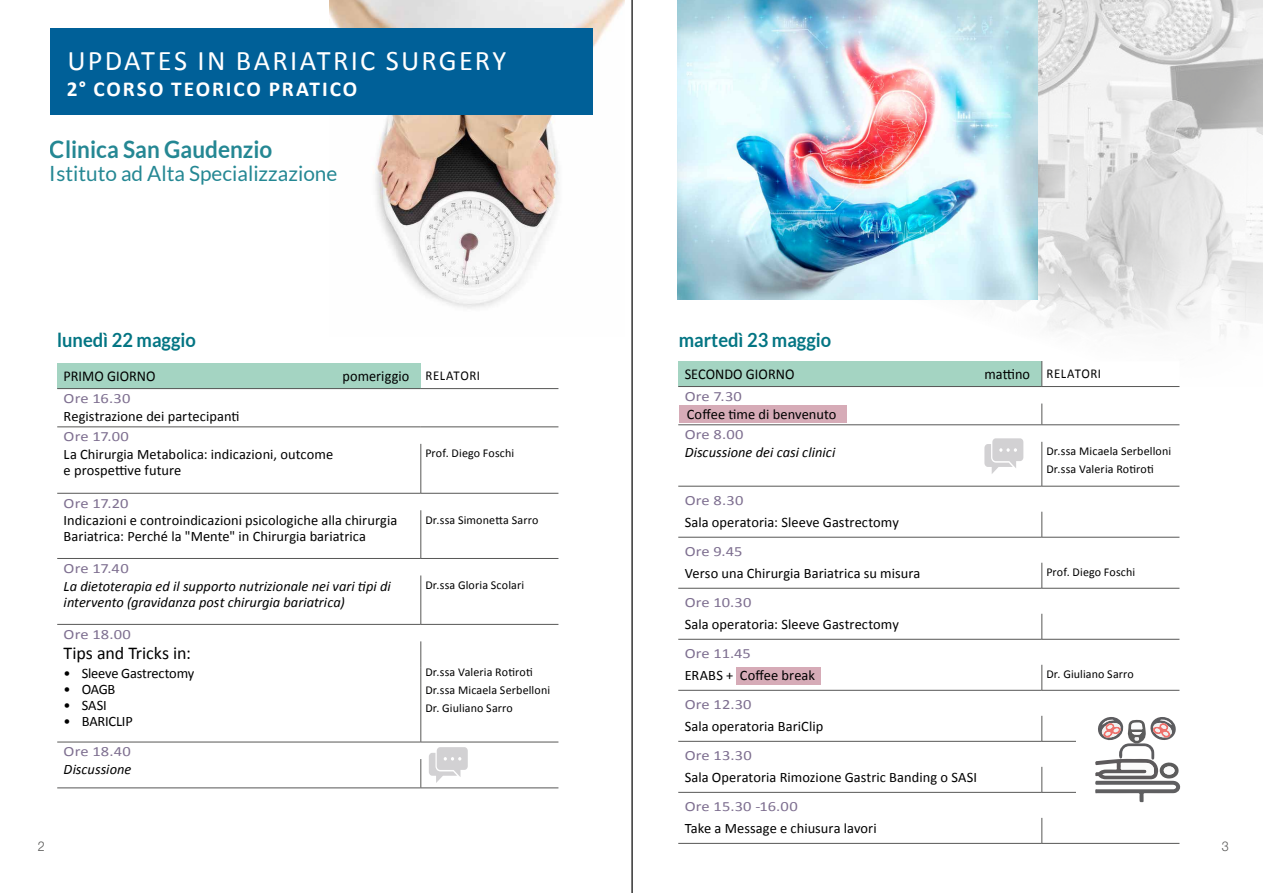
<style>
.page{position:relative;width:1263px;height:893px;background:#fff}
.page>*{position:absolute;margin:0;border:0;box-sizing:border-box;transform-origin:0 0}
.t1{font:28.5px "Calibri";letter-spacing:.075em;color:#fff}
.t2{font:700 24px "Lato";color:#037583;scale:.94 1}
.t3{font:700 21.3px "Calibri";letter-spacing:.09em;color:#fff}
.t4{font:21px "Lato";color:#037583}
.t5{font:700 19.5px "Lato";color:#037583;scale:.94 1}
.t6{font:18px "Calibri";letter-spacing:-.005em;color:#000}
.t7{font:15px "Calibri";letter-spacing:.005em;color:#000;scale:.95 1}
.t8{font:14.4px/16px "Calibri";letter-spacing:.005em;color:#000}
.t9{font:italic 14.4px/16px "Calibri";letter-spacing:.005em;color:#000}
.t10{font:14.4px "Calibri";letter-spacing:-.015em;color:#000}
.t11{font:14.1px "Calibri";letter-spacing:.005em;color:#7e6f90;scale:1.17 1}
.t12{font:13.5px "Calibri";letter-spacing:.04em;color:#000;scale:.95 1}
.t13{font:300 13.5px "Helvetica Neue LT Std";color:#575756;scale:.93 1}
.t14{font:12px/18.1px "Calibri";letter-spacing:.01em;color:#000}
.s1{font-size:13.5px}
.s2{font-size:15px}
</style>
<div class="page">
<div style="left:736px;top:668px;width:84px;height:17px;background:#d6abb7"></div>
<div style="left:679px;top:405px;width:167px;height:17px;background:#d6abb7"></div>
<img style="left:709px;top:0;width:554px;height:387px">
<svg style="left:429px;top:747px;width:39px;height:36px"></svg>
<svg style="left:984px;top:438px;width:39px;height:36px"></svg>
<div style="left:678px;top:361px;width:364px;height:25px;background:#a4d4c2"></div>
<svg style="left:1042px;top:361px;width:137px;height:482px"></svg>
<hr style="left:678px;top:386px;width:364px;height:1px;background:#575756">
<hr style="left:1042px;top:386px;width:137px;height:1px;background:#575756">
<hr style="left:678px;top:486px;width:364px;height:1px;background:#575756">
<hr style="left:1042px;top:486px;width:137px;height:1px;background:#575756">
<hr style="left:678px;top:537px;width:364px;height:1px;background:#575756">
<hr style="left:1042px;top:537px;width:137px;height:1px;background:#575756">
<hr style="left:678px;top:588px;width:364px;height:1px;background:#575756">
<hr style="left:1042px;top:588px;width:137px;height:1px;background:#575756">
<hr style="left:678px;top:639px;width:364px;height:1px;background:#575756">
<hr style="left:1042px;top:639px;width:137px;height:1px;background:#575756">
<hr style="left:678px;top:690px;width:364px;height:1px;background:#575756">
<hr style="left:1042px;top:690px;width:137px;height:1px;background:#575756">
<hr style="left:678px;top:741px;width:364px;height:1px;background:#575756">
<hr style="left:1042px;top:741px;width:137px;height:1px;background:#575756">
<hr style="left:678px;top:792px;width:364px;height:1px;background:#575756">
<hr style="left:1042px;top:792px;width:137px;height:1px;background:#575756">
<hr style="left:678px;top:843px;width:364px;height:1px;background:#575756">
<hr style="left:1042px;top:843px;width:137px;height:1px;background:#575756">
<hr style="left:678px;top:425px;width:364px;height:1px;background:#575756">
<hr style="left:1042px;top:425px;width:137px;height:1px;background:#575756">
<svg style="left:1041px;top:361px;width:1px;height:25px"></svg>
<svg style="left:1041px;top:404px;width:1px;height:21px"></svg>
<hr style="left:1041px;top:442px;width:1px;height:44px;background:#575756">
<svg style="left:1041px;top:512px;width:1px;height:25px"></svg>
<svg style="left:1041px;top:563px;width:1px;height:25px"></svg>
<svg style="left:1041px;top:614px;width:1px;height:25px"></svg>
<svg style="left:1041px;top:665px;width:1px;height:25px"></svg>
<svg style="left:1041px;top:716px;width:1px;height:25px"></svg>
<svg style="left:1041px;top:767px;width:1px;height:25px"></svg>
<svg style="left:1041px;top:818px;width:1px;height:25px"></svg>
<img style="left:677px;top:0;width:360px;height:299px">
<div style="left:1077px;top:706px;width:119px;height:99px;background:#fff"></div>
<img style="left:330px;top:0;width:295px;height:309px">
<div style="left:57px;top:363px;width:364px;height:26px;background:#a4d4c2"></div>
<hr style="left:57px;top:388px;width:364px;height:1px;background:#575756">
<hr style="left:421px;top:388px;width:137px;height:1px;background:#575756">
<hr style="left:57px;top:427px;width:364px;height:1px;background:#575756">
<hr style="left:421px;top:427px;width:137px;height:1px;background:#575756">
<hr style="left:421px;top:444px;width:1px;height:49px;background:#575756">
<hr style="left:421px;top:510px;width:1px;height:48px;background:#575756">
<hr style="left:421px;top:575px;width:1px;height:49px;background:#575756">
<svg style="left:421px;top:641px;width:1px;height:26px"></svg>
<hr style="left:421px;top:667px;width:1px;height:75px;background:#575756">
<svg style="left:421px;top:759px;width:1px;height:29px"></svg>
<hr style="left:57px;top:493px;width:364px;height:1px;background:#575756">
<hr style="left:421px;top:493px;width:137px;height:1px;background:#575756">
<hr style="left:57px;top:624px;width:364px;height:1px;background:#575756">
<hr style="left:421px;top:624px;width:137px;height:1px;background:#575756">
<hr style="left:57px;top:788px;width:364px;height:1px;background:#575756">
<hr style="left:421px;top:788px;width:137px;height:1px;background:#575756">
<hr style="left:57px;top:558px;width:364px;height:1px;background:#575756">
<hr style="left:421px;top:558px;width:137px;height:1px;background:#575756">
<hr style="left:57px;top:742px;width:364px;height:1px;background:#575756">
<hr style="left:421px;top:742px;width:137px;height:1px;background:#575756">
<hr style="left:631px;top:0;width:2px;height:893px;background:#000">
<svg style="left:1095px;top:717px;width:86px;height:85px"></svg>
<div style="left:50px;top:29px;width:542px;height:86px;background:#006098"></div>
<h1 class="t1" style="left:68px;top:42px;width:440px">UPDATES IN BARIATRIC SURGERY</h1>
<h3 class="t3" style="left:67px;top:75px;width:292px">2° CORSO TEORICO PRATICO</h3>
<h2 class="t2" style="left:50px;top:136px;width:238px">Clinica San Gaudenzio</h2>
<h3 class="t4" style="left:50px;top:162px;width:289px">Istituto ad Alta Specializzazione</h3>
<h3 class="t5" style="left:57px;top:329px;width:149px">lunedì 22 maggio</h3>
<p class="t7" style="left:64px;top:367px;width:98px">PRIMO GIORNO</p>
<p class="t7" style="left:342px;top:367px;width:146px">pomeriggio <span class="s1">RELATORI</span></p>
<p class="t11" style="left:64px;top:389px;width:59px">Ore 16.30</p>
<p class="t8" style="left:64px;top:408px;width:178px">Registrazione dei partecipanti</p>
<p class="t11" style="left:64px;top:427px;width:57px">Ore 17.00</p>
<p class="t8" style="left:64px;top:446px;width:271px">La Chirurgia Metabolica: indicazioni, outcome e prospettive future</p>
<p class="t14" style="left:425px;top:444px;width:90px">Prof. Diego Foschi</p>
<p class="t11" style="left:64px;top:494px;width:57px">Ore 17.20</p>
<p class="t8" style="left:64px;top:513px;width:335px">Indicazioni e controindicazioni psicologiche alla chirurgia<br>Bariatrica: Perché la "Mente" in Chirurgia bariatrica</p>
<p class="t14" style="left:425px;top:510px;width:114px">Dr.ssa Simonetta Sarro</p>
<p class="t11" style="left:64px;top:559px;width:57px">Ore 17.40</p>
<p class="t9" style="left:64px;top:577px;width:329px">La dietoterapia ed il supporto nutrizionale nei vari tipi di intervento (gravidanza post chirurgia bariatrica)</p>
<p class="t14" style="left:425px;top:576px;width:100px">Dr.ssa Gloria Scolari</p>
<p class="t11" style="left:64px;top:625px;width:59px">Ore 18.00</p>
<p class="t6" style="left:64px;top:642px;width:129px">Tips and Tricks in:</p>
<p class="t10" style="left:64px;top:664px;width:132px">• Sleeve Gastrectomy</p>
<p class="t8" style="left:64px;top:681px;width:53px">• OAGB</p>
<p class="t8" style="left:64px;top:697px;width:45px">• SASI</p>
<p class="t8" style="left:64px;top:713px;width:71px">• BARICLIP</p>
<p class="t14" style="left:425px;top:663px;width:126px">Dr.ssa Valeria Rotiroti<br>Dr.ssa Micaela Serbelloni<br>Dr. Giuliano Sarro</p>
<p class="t11" style="left:64px;top:743px;width:59px">Ore 18.40</p>
<p class="t9" style="left:64px;top:761px;width:69px">Discussione</p>
<h3 class="t5" style="left:679px;top:329px;width:164px">martedì 23 maggio</h3>
<p class="t7" style="left:685px;top:365px;width:117px">SECONDO GIORNO</p>
<p class="t12" style="left:984px;top:364px;width:124px"><span class="s2">mattino</span> RELATORI</p>
<p class="t11" style="left:685px;top:387px;width:50px">Ore 7.30</p>
<p class="t8" style="left:687px;top:406px;width:151px">Coffee time di benvenuto</p>
<p class="t11" style="left:685px;top:425px;width:52px">Ore 8.00</p>
<p class="t9" style="left:685px;top:443px;width:152px">Discussione dei casi clinici</p>
<p class="t14" style="left:1046px;top:442px;width:126px">Dr.ssa Micaela Serbelloni<br>Dr.ssa Valeria Rotiroti</p>
<p class="t11" style="left:685px;top:491px;width:52px">Ore 8.30</p>
<p class="t8" style="left:685px;top:514px;width:216px">Sala operatoria: Sleeve Gastrectomy</p>
<p class="t11" style="left:685px;top:542px;width:51px">Ore 9.45</p>
<p class="t8" style="left:685px;top:565px;width:237px">Verso una Chirurgia Bariatrica su misura</p>
<p class="t14" style="left:1046px;top:563px;width:90px">Prof. Diego Foschi</p>
<p class="t11" style="left:685px;top:593px;width:59px">Ore 10.30</p>
<p class="t8" style="left:685px;top:616px;width:216px">Sala operatoria: Sleeve Gastrectomy</p>
<p class="t11" style="left:685px;top:644px;width:58px">Ore 11.45</p>
<p class="t8" style="left:685px;top:667px;width:132px">ERABS + Coffee break</p>
<p class="t14" style="left:1046px;top:665px;width:89px">Dr. Giuliano Sarro</p>
<p class="t11" style="left:685px;top:695px;width:59px">Ore 12.30</p>
<p class="t8" style="left:685px;top:718px;width:140px">Sala operatoria BariClip</p>
<p class="t11" style="left:685px;top:746px;width:59px">Ore 13.30</p>
<p class="t8" style="left:685px;top:769px;width:294px">Sala Operatoria Rimozione Gastric Banding o SASI</p>
<p class="t11" style="left:685px;top:797px;width:98px">Ore 15.30 -16.00</p>
<p class="t8" style="left:685px;top:820px;width:194px">Take a Message e chiusura lavori</p>
<p class="t13" style="left:38px;top:838px;width:9px">2</p>
<p class="t13" style="left:1222px;top:838px;width:9px">3</p>
</div>
